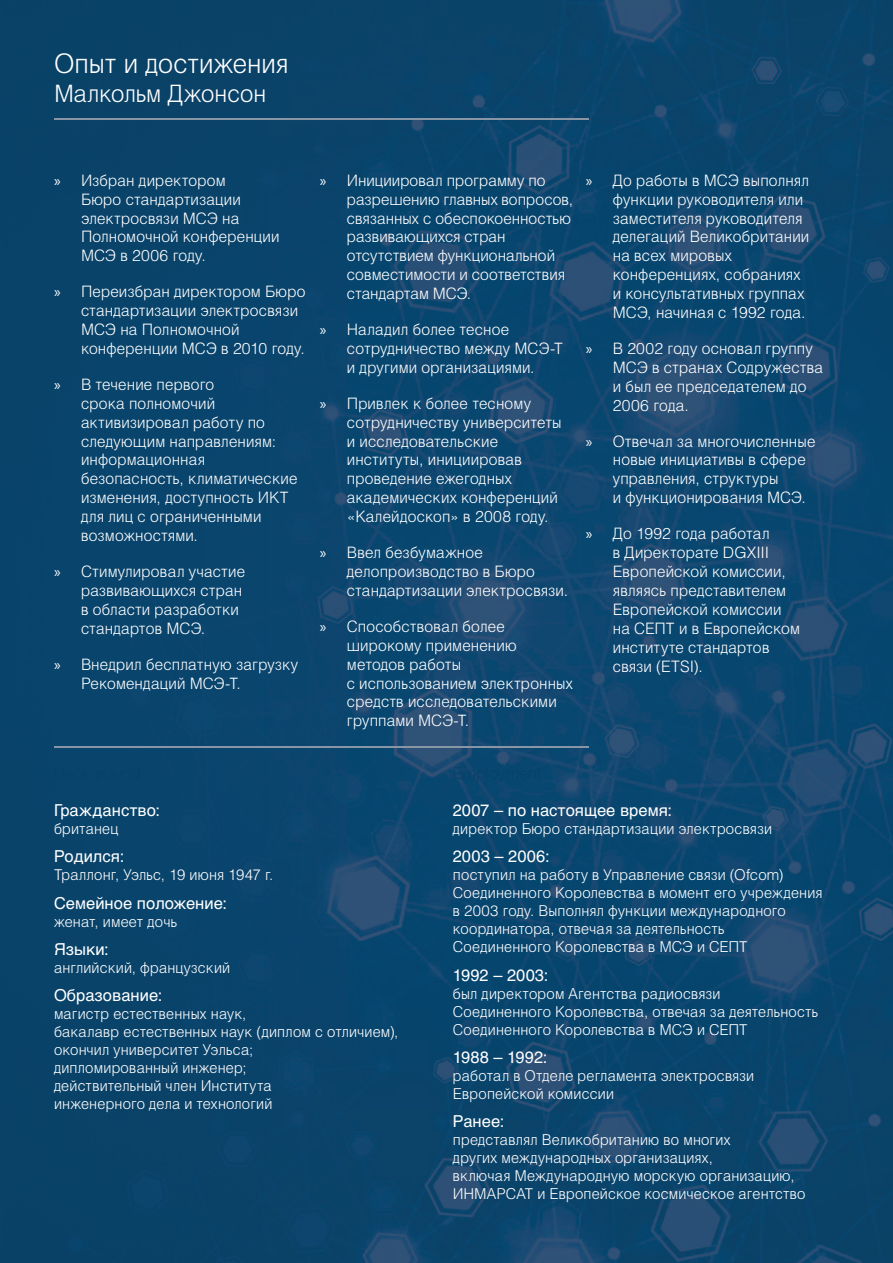
<style>
.page{position:relative;width:893px;height:1263px;background:#fff}
.page>*{position:absolute;margin:0;border:0;box-sizing:border-box;transform-origin:0 0}
.t1{font:27px "Helvetica S Lt";letter-spacing:.005em;color:#fff}
.t2{font:24px "Helvetica S Lt";letter-spacing:.005em;color:#fff}
.t3{font:16.5px "Helvetica S";letter-spacing:.005em;color:#fff}
.t4{font:15.75px/18.9px "Helvetica S Lt";letter-spacing:.015em;color:#fff}
.t5{font:15px/18px "Helvetica S Lt";letter-spacing:.02em;color:#fff}
.s1{font-family:"Myriad Pro"}
</style>
<div class="page">
<img style="left:0;top:0;width:893px;height:1263px">
<hr style="left:54px;top:118px;width:534px;height:1px;background:#8895a5">
<hr style="left:54px;top:746px;width:534px;height:2px;background:#8895a5">
<h1 class="t1" style="left:54px;top:47px;width:236px">Опыт и достижения</h1>
<h2 class="t2" style="left:54px;top:79px;width:214px">Малкольм Джонсон</h2>
<p class="t4" style="left:81px;top:170px;width:200px;text-indent:-27px"><span class="s1">»</span> Избран директором<br>Бюро стандартизации электросвязи МСЭ на<br>Полномочной конференции<br>МСЭ в 2006 году.</p>
<p class="t4" style="left:81px;top:282px;width:226px;text-indent:-27px"><span class="s1">»</span> Переизбран директором Бюро стандартизации электросвязи<br>МСЭ на Полномочной конференции МСЭ в 2010 году.</p>
<p class="t4" style="left:81px;top:374px;width:218px;text-indent:-27px"><span class="s1">»</span> В течение первого<br>срока полномочий активизировал работу по следующим направлениям: информационная безопасность, климатические изменения, доступность ИКТ для лиц с ограниченными возможностями.</p>
<p class="t4" style="left:81px;top:561px;width:166px;text-indent:-27px"><span class="s1">»</span> Стимулировал участие развивающихся стран в области разработки стандартов МСЭ.</p>
<p class="t4" style="left:81px;top:654px;width:219px;text-indent:-27px"><span class="s1">»</span> Внедрил бесплатную загрузку<br>Рекомендаций МСЭ-Т.</p>
<p class="t4" style="left:347px;top:170px;width:228px;text-indent:-27px"><span class="s1">»</span> Инициировал программу по разрешению главных вопросов, связанных с обеспокоенностью развивающихся стран отсутствием функциональной совместимости и соответствия стандартам МСЭ.</p>
<p class="t4" style="left:347px;top:320px;width:218px;text-indent:-27px"><span class="s1">»</span> Наладил более тесное сотрудничество между МСЭ-Т и другими организациями.</p>
<p class="t4" style="left:347px;top:393px;width:216px;text-indent:-27px"><span class="s1">»</span> Привлек к более тесному сотрудничеству университеты и исследовательские институты, инициировав проведение ежегодных академических конференций «Калейдоскоп» в 2008 году.</p>
<p class="t4" style="left:347px;top:543px;width:223px;text-indent:-27px"><span class="s1">»</span> Ввел безбумажное делопроизводство в Бюро стандартизации электросвязи.</p>
<p class="t4" style="left:347px;top:616px;width:228px;text-indent:-27px"><span class="s1">»</span> Способствовал более широкому применению методов работы<br>с использованием электронных средств исследовательскими группами МСЭ-Т.</p>
<p class="t4" style="left:613px;top:170px;width:198px;text-indent:-27px"><span class="s1">»</span> До работы в МСЭ выполнял функции руководителя или заместителя руководителя делегаций Великобритании на всех мировых конференциях, собраниях и консультативных группах<br>МСЭ, начиная с 1992 года.</p>
<p class="t4" style="left:613px;top:338px;width:212px;text-indent:-27px"><span class="s1">»</span> В 2002 году основал группу<br>МСЭ в странах Содружества и был ее председателем до<br>2006 года.</p>
<p class="t4" style="left:613px;top:431px;width:204px;text-indent:-27px"><span class="s1">»</span> Отвечал за многочисленные новые инициативы в сфере управления, структуры<br>и функционирования МСЭ.</p>
<p class="t4" style="left:613px;top:524px;width:189px;text-indent:-27px"><span class="s1">»</span> До 1992 года работал<br>в Директорате DGXIII<br>Европейской комиссии, являясь представителем<br>Европейской комиссии на СЕПТ и в Европейском институте стандартов связи (ETSI).</p>
<p class="t3" style="left:54px;top:801px;width:107px">Гражданство:</p>
<p class="t5" style="left:54px;top:819px;width:66px">британец</p>
<p class="t3" style="left:54px;top:847px;width:72px">Родился:</p>
<p class="t5" style="left:54px;top:865px;width:221px">Траллонг, Уэльс, 19 июня 1947 г.</p>
<p class="t3" style="left:54px;top:893px;width:175px">Семейное положение:</p>
<p class="t5" style="left:54px;top:912px;width:125px">женат, имеет дочь</p>
<p class="t3" style="left:54px;top:940px;width:56px">Языки:</p>
<p class="t5" style="left:54px;top:958px;width:178px">английский, французский</p>
<p class="t3" style="left:54px;top:986px;width:110px">Образование:</p>
<p class="t5" style="left:54px;top:1004px;width:346px">магистр естественных наук,<br>бакалавр естественных наук (диплом с отличием), окончил университет Уэльса;<br>дипломированный инженер;<br>действительный член Института<br>инженерного дела и технологий</p>
<p class="t3" style="left:453px;top:801px;width:221px">2007 – по настоящее время:</p>
<p class="t5" style="left:453px;top:819px;width:320px">директор Бюро стандартизации электросвязи</p>
<p class="t3" style="left:453px;top:847px;width:98px">2003 – 2006:</p>
<p class="t5" style="left:453px;top:865px;width:371px">поступил на работу в Управление связи (Ofcom)<br>Соединенного Королевства в момент его учреждения в 2003 году. Выполнял функции международного координатора, отвечая за деятельность Соединенного Королевства в МСЭ и СЕПТ</p>
<p class="t3" style="left:453px;top:965px;width:97px">1992 – 2003:</p>
<p class="t5" style="left:453px;top:984px;width:367px">был директором Агентства радиосвязи<br>Соединенного Королевства, отвечая за деятельность<br>Соединенного Королевства в МСЭ и СЕПТ</p>
<p class="t3" style="left:453px;top:1048px;width:96px">1988 – 1992:</p>
<p class="t5" style="left:453px;top:1066px;width:303px">работал в Отделе регламента электросвязи<br>Европейской комиссии</p>
<p class="t3" style="left:453px;top:1112px;width:53px">Ранее:</p>
<p class="t5" style="left:453px;top:1130px;width:354px">представлял Великобританию во многих<br>других международных организациях,<br>включая Международную морскую организацию, ИНМАРСАТ и Европейское космическое агентство</p>
</div>
